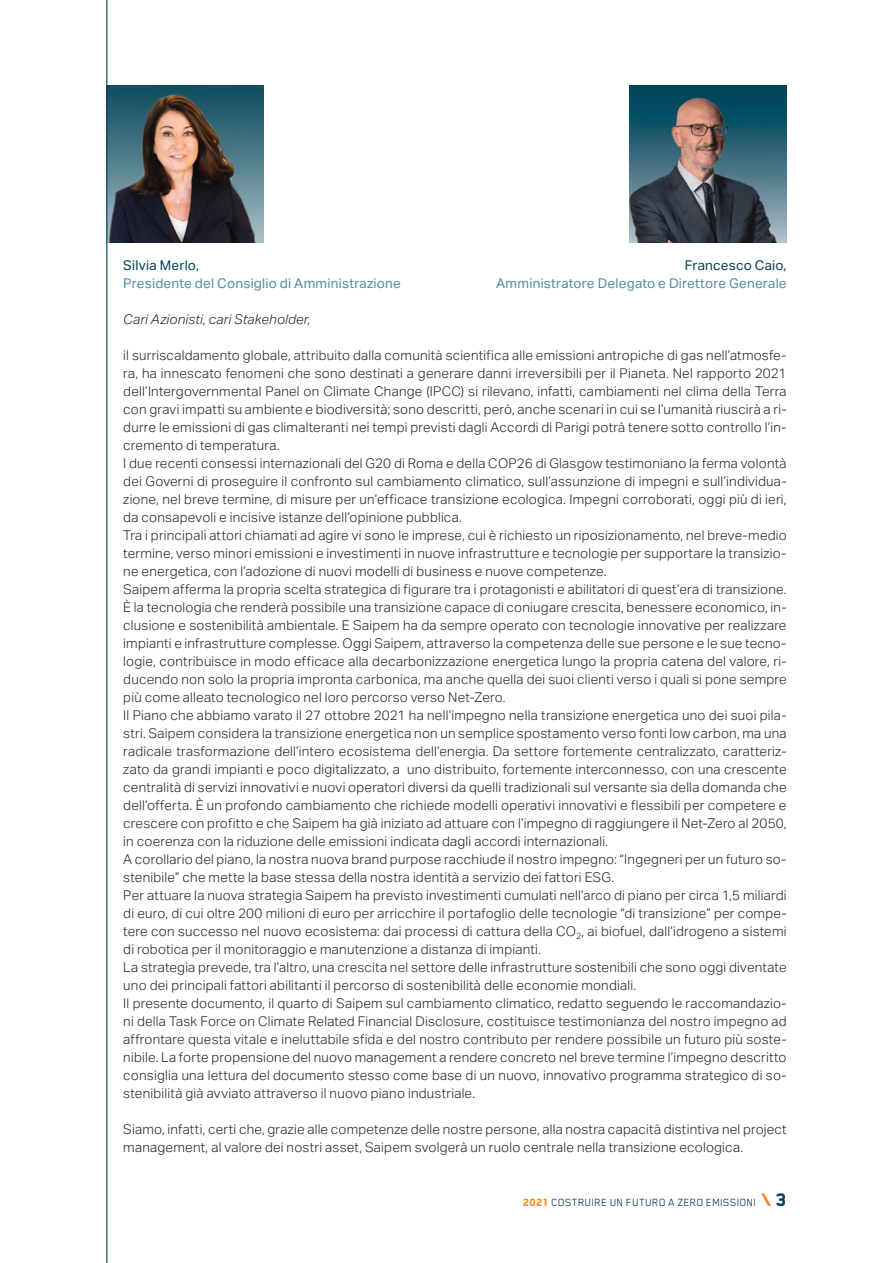
<style>
.page{position:relative;width:893px;height:1263px;background:#fff}
.page>*{position:absolute;margin:0;border:0;box-sizing:border-box;transform-origin:0 0}
.t1{font:300 13.5px/18px "Aktiv Grotesk";letter-spacing:.015em;color:#231f20}
.t2{font:13.5px "Aktiv Grotesk";letter-spacing:.02em;color:#538d9c}
.t3{font:italic 300 13.5px "Aktiv Grotesk";letter-spacing:.015em;color:#231f20}
.t4{font:13.5px "Aktiv Grotesk";letter-spacing:.02em;color:#004356}
.t5{font:12px "Blender Pro";letter-spacing:.02em;color:#004356}
.s1{font-weight:800;color:#f6861f}
.s2{font-weight:800;font-size:21px;color:#f6861f}
.s3{font-weight:800;font-size:21px}
</style>
<div class="page">
<img style="left:107px;top:85px;width:157px;height:158px">
<img style="left:629px;top:85px;width:158px;height:158px">
<hr style="left:106px;top:0;width:1px;height:1263px;background:#004356">
<p class="t4" style="left:123px;top:260px;width:77px">Silvia Merlo,</p>
<p class="t2" style="left:123px;top:278px;width:279px">Presidente del Consiglio di Amministrazione</p>
<p class="t4" style="left:685px;top:260px;width:103px">Francesco Caio,</p>
<p class="t2" style="left:496px;top:278px;width:292px">Amministratore Delegato e Direttore Generale</p>
<p class="t3" style="left:123px;top:314px;width:189px">Cari Azionisti, cari Stakeholder,</p>
<p class="t1" style="left:123px;top:348px;width:665px">il surriscaldamento globale, attribuito dalla comunità scientifica alle emissioni antropiche di gas nell’atmosfe&shy;ra, ha innescato fenomeni che sono destinati a generare danni irreversibili per il Pianeta. Nel rapporto 2021 dell’Intergovernmental Panel on Climate Change (IPCC) si rilevano, infatti, cambiamenti nel clima della Terra con gravi impatti su ambiente e biodiversità; sono descritti, però, anche scenari in cui se l’umanità riuscirà a ri&shy;durre le emissioni di gas climalteranti nei tempi previsti dagli Accordi di Parigi potrà tenere sotto controllo l’in&shy;cremento di temperatura.<br>I due recenti consessi internazionali del G20 di Roma e della COP26 di Glasgow testimoniano la ferma volontà dei Governi di proseguire il confronto sul cambiamento climatico, sull’assunzione di impegni e sull’individua&shy;zione, nel breve termine, di misure per un’efficace transizione ecologica. Impegni corroborati, oggi più di ieri, da consapevoli e incisive istanze dell’opinione pubblica.<br>Tra i principali attori chiamati ad agire vi sono le imprese, cui è richiesto un riposizionamento, nel breve-medio termine, verso minori emissioni e investimenti in nuove infrastrutture e tecnologie per supportare la transizio&shy;ne energetica, con l’adozione di nuovi modelli di business e nuove competenze.<br>Saipem afferma la propria scelta strategica di figurare tra i protagonisti e abilitatori di quest’era di transizione.<br>È la tecnologia che renderà possibile una transizione capace di coniugare crescita, benessere economico, in&shy;clusione e sostenibilità ambientale. E Saipem ha da sempre operato con tecnologie innovative per realizzare impianti e infrastrutture complesse. Oggi Saipem, attraverso la competenza delle sue persone e le sue tecno&shy;logie, contribuisce in modo efficace alla decarbonizzazione energetica lungo la propria catena del valore, ri&shy;ducendo non solo la propria impronta carbonica, ma anche quella dei suoi clienti verso i quali si pone sempre più come alleato tecnologico nel loro percorso verso Net-Zero.<br>Il Piano che abbiamo varato il 27 ottobre 2021 ha nell’impegno nella transizione energetica uno dei suoi pila&shy;stri. Saipem considera la transizione energetica non un semplice spostamento verso fonti low carbon, ma una radicale trasformazione dell’intero ecosistema dell’energia. Da settore fortemente centralizzato, caratteriz&shy;zato da grandi impianti e poco digitalizzato, a uno distribuito, fortemente interconnesso, con una crescente centralità di servizi innovativi e nuovi operatori diversi da quelli tradizionali sul versante sia della domanda che dell’offerta. È un profondo cambiamento che richiede modelli operativi innovativi e flessibili per competere e crescere con profitto e che Saipem ha già iniziato ad attuare con l’impegno di raggiungere il Net-Zero al 2050, in coerenza con la riduzione delle emissioni indicata dagli accordi internazionali.<br>A corollario del piano, la nostra nuova brand purpose racchiude il nostro impegno: “Ingegneri per un futuro so&shy;stenibile” che mette la base stessa della nostra identità a servizio dei fattori ESG.<br>Per attuare la nuova strategia Saipem ha previsto investimenti cumulati nell’arco di piano per circa 1,5 miliardi di euro, di cui oltre 200 milioni di euro per arricchire il portafoglio delle tecnologie “di transizione” per compe&shy;tere con successo nel nuovo ecosistema: dai processi di cattura della CO<sub>2</sub>, ai biofuel, dall’idrogeno a sistemi di robotica per il monitoraggio e manutenzione a distanza di impianti.<br>La strategia prevede, tra l’altro, una crescita nel settore delle infrastrutture sostenibili che sono oggi diventate uno dei principali fattori abilitanti il percorso di sostenibilità delle economie mondiali.<br>Il presente documento, il quarto di Saipem sul cambiamento climatico, redatto seguendo le raccomandazio&shy;ni della Task Force on Climate Related Financial Disclosure, costituisce testimonianza del nostro impegno ad affrontare questa vitale e ineluttabile sfida e del nostro contributo per rendere possibile un futuro più soste&shy;nibile. La forte propensione del nuovo management a rendere concreto nel breve termine l’impegno descritto consiglia una lettura del documento stesso come base di un nuovo, innovativo programma strategico di so&shy;stenibilità già avviato attraverso il nuovo piano industriale.</p>
<p class="t1" style="left:123px;top:1121px;width:665px">Siamo, infatti, certi che, grazie alle competenze delle nostre persone, alla nostra capacità distintiva nel project management, al valore dei nostri asset, Saipem svolgerà un ruolo centrale nella transizione ecologica.</p>
<p class="t5" style="left:523px;top:1194px;width:265px"><span class="s1">2021</span> COSTRUIRE UN FUTURO A ZERO EMISSIONI <span class="s2">\</span> <span class="s3">3</span></p>
</div>
